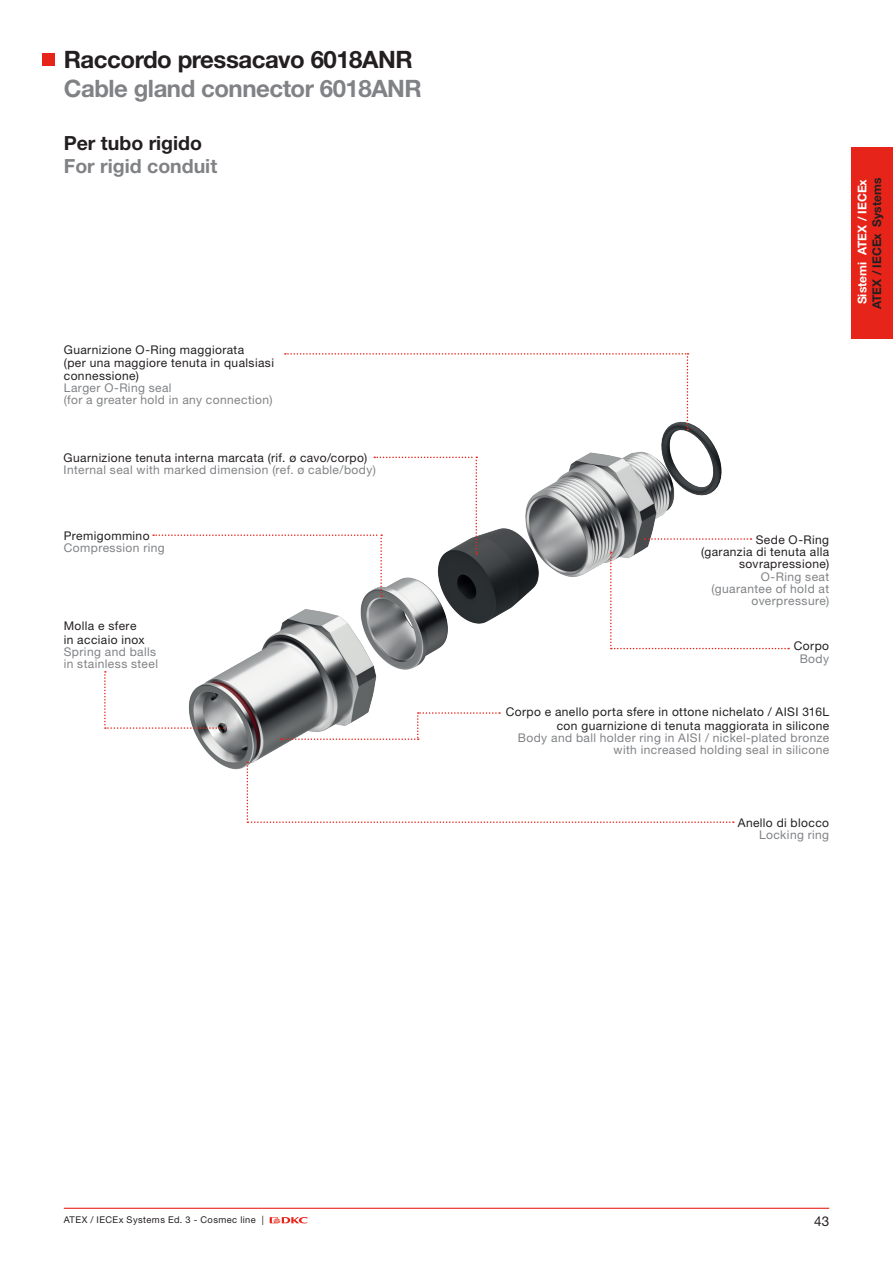
<style>
.page{position:relative;width:893px;height:1263px;background:#fff}
.page>*{position:absolute;margin:0;border:0;box-sizing:border-box;transform-origin:0 0}
.t1{font:700 24px "Helvetica Neue LT Std";letter-spacing:-.02em;color:#808285}
.t2{font:700 24px "Helvetica Neue LT Std";letter-spacing:-.02em;color:#231f20}
.t3{font:700 19.5px "Helvetica Neue LT Std";color:#808285}
.t4{font:700 19.5px "Helvetica Neue LT Std";color:#231f20}
.t5{font:13.5px "Helvetica Neue LT Std";color:#231f20}
.t6{font:12px/13.5px "Helvetica Neue LT Std";letter-spacing:.035em;color:#231f20}
.t7{font:12px/12px "Helvetica Neue LT Std";letter-spacing:.035em;color:#808285}
.t8{font:700 12px "Helvetica Neue LT Std";color:#fff}
.t9{font:700 12px "Helvetica Neue LT Std";color:#231f20}
.t10{font:9.3px "Helvetica Neue LT Std";letter-spacing:.045em;color:#231f20}
</style>
<div class="page">
<hr style="left:64px;top:1208px;width:765px;height:1px;background:#e72419">
<div style="left:851px;top:148px;width:42px;height:191px;background:#e72419"></div>
<svg style="left:270px;top:1217px;width:38px;height:6px"></svg>
<img style="left:193px;top:414px;width:536px;height:377px">
<div style="left:43px;top:53px;width:12px;height:13px;background:#e72419"></div>
<svg style="left:104px;top:671px;width:120px;height:58px"></svg>
<svg style="left:644px;top:538px;width:107px;height:2px"></svg>
<svg style="left:610px;top:551px;width:179px;height:98px"></svg>
<svg style="left:285px;top:353px;width:403px;height:77px"></svg>
<svg style="left:153px;top:457px;width:324px;height:140px"></svg>
<svg style="left:281px;top:712px;width:219px;height:28px"></svg>
<svg style="left:247px;top:762px;width:487px;height:61px"></svg>
<h1 class="t2" style="left:64px;top:45px;width:350px">Raccordo pressacavo 6018ANR</h1>
<h1 class="t1" style="left:64px;top:74px;width:360px">Cable gland connector 6018ANR</h1>
<h2 class="t4" style="left:64px;top:131px;width:140px">Per tubo rigido</h2>
<h2 class="t3" style="left:64px;top:154px;width:155px">For rigid conduit</h2>
<p class="t6" style="left:64px;top:343px;width:212px;line-height:12.8px">Guarnizione O-Ring maggiorata<br>(per una maggiore tenuta in qualsiasi connessione)</p>
<p class="t7" style="left:64px;top:381px;width:210px">Larger O-Ring seal<br>(for a greater hold in any connection)</p>
<p class="t6" style="left:64px;top:450px;width:305px">Guarnizione tenuta interna marcata (rif. ø cavo/corpo)</p>
<p class="t7" style="left:64px;top:463px;width:314px">Internal seal with marked dimension (ref. ø cable/body)</p>
<p class="t6" style="left:64px;top:528px;width:87px">Premigommino</p>
<p class="t7" style="left:64px;top:541px;width:102px">Compression ring</p>
<p class="t6" style="left:701px;top:533px;width:130px;line-height:12px;text-align:right">Sede O-Ring<br>(garanzia di tenuta alla sovrapressione)</p>
<p class="t7" style="left:711px;top:570px;width:119px;text-align:right">O-Ring seat (guarantee of hold at overpressure)</p>
<p class="t6" style="left:64px;top:619px;width:83px">Molla e sfere in acciaio inox</p>
<p class="t7" style="left:64px;top:645px;width:96px">Spring and balls in stainless steel</p>
<p class="t6" style="left:794px;top:639px;width:37px">Corpo</p>
<p class="t7" style="left:800px;top:652px;width:31px">Body</p>
<p class="t6" style="left:506px;top:705px;width:325px;text-align:right">Corpo e anello porta sfere in ottone nichelato / AISI 316L con guarnizione di tenuta maggiorata in silicone</p>
<p class="t7" style="left:518px;top:731px;width:313px;text-align:right">Body and ball holder ring in AISI / nickel-plated bronze with increased holding seal in silicone</p>
<p class="t6" style="left:738px;top:816px;width:93px">Anello di blocco</p>
<p class="t7" style="left:759px;top:829px;width:72px">Locking ring</p>
<p class="t8" style="left:855px;top:304px;width:127px;rotate:-90deg">Sistemi ATEX / IECEx</p>
<p class="t9" style="left:869px;top:309px;width:133px;rotate:-90deg">ATEX / IECEx Systems</p>
<p class="t10" style="left:64px;top:1214px;width:201px">ATEX / IECEx Systems Ed. 3 - Cosmec line |</p>
<p class="t5" style="left:814px;top:1213px;width:17px">43</p>
</div>
